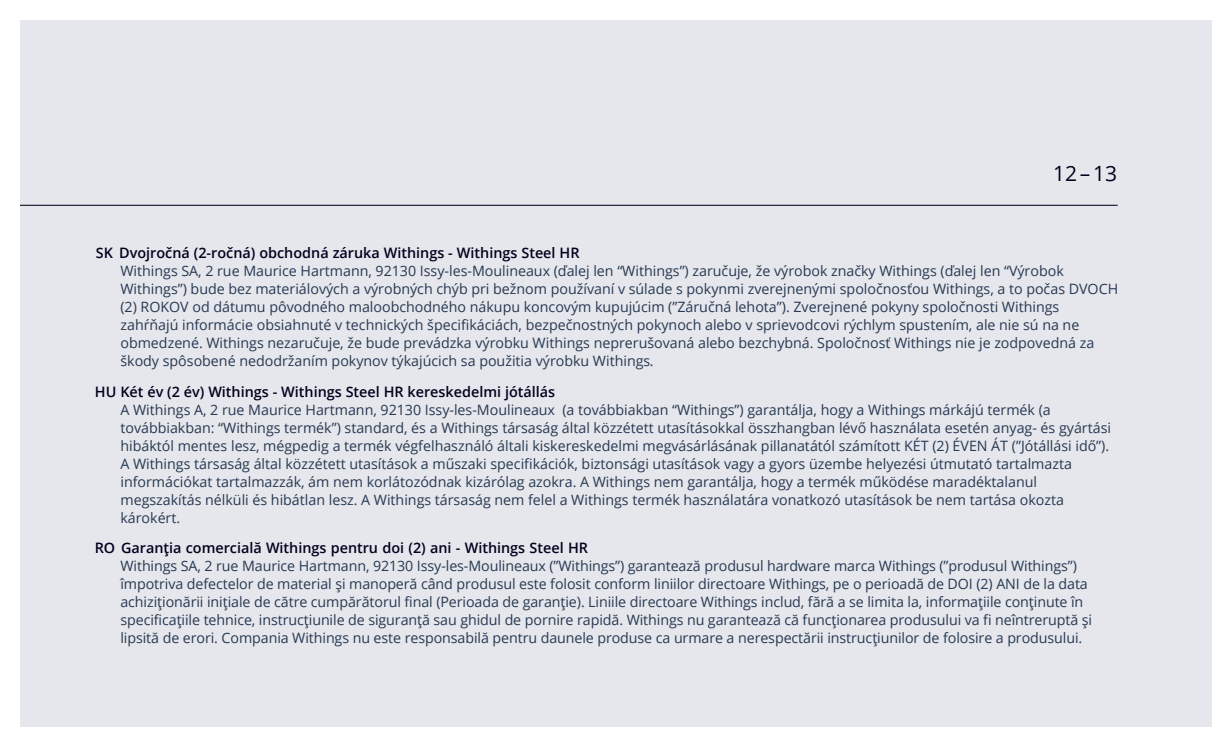
<style>
.page{position:relative;width:1232px;height:747px;background:#fff}
.page>*{position:absolute;margin:0;border:0;box-sizing:border-box;transform-origin:0 0}
.Page_Number{font:21px "Open Sans";color:#00021e}
.t1{font:14.4px/18px "Open Sans";color:#283952}
.t2{font:600 14.4px "Open Sans";color:#00021e}
</style>
<div class="page">
<div style="left:63px;top:20px;width:1148px;height:706px;background:#e5e7ec"></div>
<div style="left:20px;top:20px;width:43px;height:706px;background:#e5e7ec"></div>
<hr style="left:20px;top:205px;width:1097px;height:1px;background:#00021e">
<p class="Page_Number" style="left:1053px;top:164px;width:66px">12 – 13</p>
<p class="t2" style="left:96px;top:246px;width:485px">SK Dvojročná (2-ročná) obchodná záruka Withings - Withings Steel HR</p>
<p class="t1" style="left:120px;top:262px;width:999px">Withings SA, 2 rue Maurice Hartmann, 92130 Issy-les-Moulineaux (ďalej len “Withings”) zaručuje, že výrobok značky Withings (ďalej len “Výrobok Withings”) bude bez materiálových a výrobných chýb pri bežnom používaní v súlade s pokynmi zverejnenými spoločnosťou Withings, a to počas DVOCH (2) ROKOV od dátumu pôvodného maloobchodného nákupu koncovým kupujúcim (”Záručná lehota”). Zverejnené pokyny spoločnosti Withings zahŕňajú informácie obsiahnuté v technických špecifikáciách, bezpečnostných pokynoch alebo v sprievodcovi rýchlym spustením, ale nie sú na ne obmedzené. Withings nezaručuje, že bude prevádzka výrobku Withings neprerušovaná alebo bezchybná. Spoločnosť Withings nie je zodpovedná za škody spôsobené nedodržaním pokynov týkajúcich sa použitia výrobku Withings.</p>
<p class="t2" style="left:95px;top:384px;width:462px">HU Két év (2 év) Withings - Withings Steel HR kereskedelmi jótállás</p>
<p class="t1" style="left:120px;top:401px;width:992px">A Withings A, 2 rue Maurice Hartmann, 92130 Issy-les-Moulineaux (a továbbiakban “Withings”) garantálja, hogy a Withings márkájú termék (a továbbiakban: “Withings termék”) standard, és a Withings társaság által közzétett utasításokkal összhangban lévő használata esetén anyag- és gyártási hibáktól mentes lesz, mégpedig a termék végfelhasználó általi kiskereskedelmi megvásárlásának pillanatától számított KÉT (2) ÉVEN ÁT (”Jótállási idő”).<br>A Withings társaság által közzétett utasítások a műszaki specifikációk, biztonsági utasítások vagy a gyors üzembe helyezési útmutató tartalmazta információkat tartalmazzák, ám nem korlátozódnak kizárólag azokra. A Withings nem garantálja, hogy a termék működése maradéktalanul megszakítás nélküli és hibátlan lesz. A Withings társaság nem felel a Withings termék használatára vonatkozó utasítások be nem tartása okozta károkért.</p>
<p class="t2" style="left:95px;top:541px;width:494px">RO Garanţia comercială Withings pentru doi (2) ani - Withings Steel HR</p>
<p class="t1" style="left:120px;top:558px;width:973px">Withings SA, 2 rue Maurice Hartmann, 92130 Issy-les-Moulineaux (”Withings”) garantează produsul hardware marca Withings (”produsul Withings”) împotriva defectelor de material şi manoperă când produsul este folosit conform liniilor directoare Withings, pe o perioadă de DOI (2) ANI de la data achiziţionării iniţiale de către cumpărătorul final (Perioada de garanţie). Liniile directoare Withings includ, fără a se limita la, informaţiile conţinute în specificaţiile tehnice, instrucţiunile de siguranţă sau ghidul de pornire rapidă. Withings nu garantează că funcţionarea produsului va fi neîntreruptă şi lipsită de erori. Compania Withings nu este responsabilă pentru daunele produse ca urmare a nerespectării instrucţiunilor de folosire a produsului.</p>
</div>
